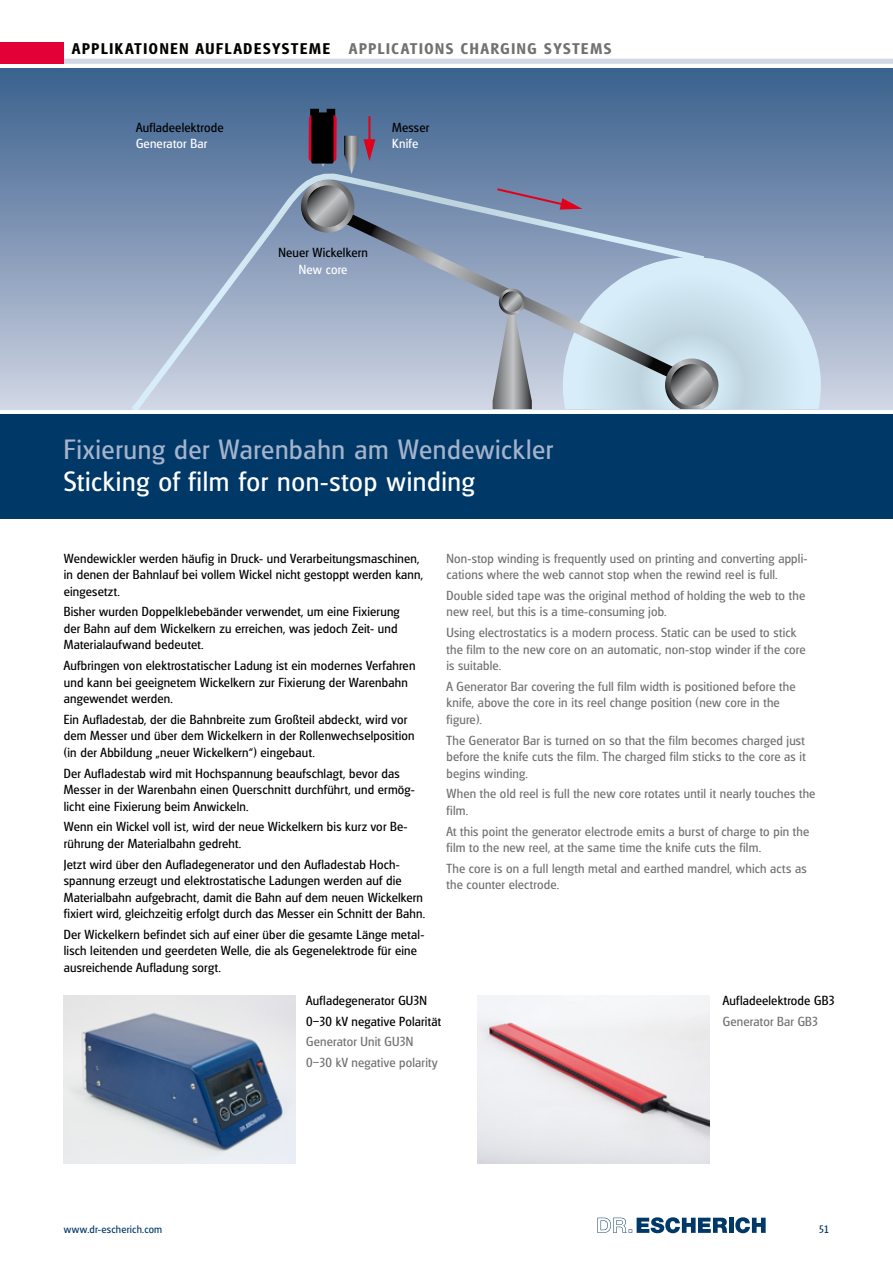
<style>
.page{position:relative;width:893px;height:1263px;background:#fff}
.page>*{position:absolute;margin:0;border:0;box-sizing:border-box;transform-origin:0 0}
.t1{font:27px "Glasgow Serial";letter-spacing:.025em;color:#a5b3cb}
.t2{font:27px "Glasgow Serial";letter-spacing:.025em;color:#fff}
.t3{font:700 15px "Glasgow Serial";letter-spacing:.115em;color:#000}
.t4{font:700 15px "Glasgow Serial";letter-spacing:.11em;color:#707172}
.Fließtext_dt{font:12.75px/16.5px "Glasgow Serial";letter-spacing:.015em;color:#000}
.Fließtext_eng{font:12.75px/16.5px "Glasgow Serial";letter-spacing:.015em;color:#707172}
.Fließtext_dt-2{font:12.75px "Glasgow Serial";letter-spacing:.015em;color:#707172}
.Fließtext_dt-3{font:12.75px "Glasgow Serial";letter-spacing:.015em;color:#fff}
.t5{font:10.5px "Glasgow Serial";letter-spacing:.02em;color:#003867}
</style>
<div class="page">
<div style="left:0;top:414px;width:893px;height:104px;background:#003867"></div>
<svg style="left:597px;top:1217px;width:130px;height:16px"></svg>
<hr style="left:729px;top:1218px;width:4px;height:15px;background:#003867">
<svg style="left:735px;top:1217px;width:31px;height:16px"></svg>
<div style="left:0;top:59px;width:893px;height:5px;background:#d1d7e5"></div>
<div style="left:0;top:43px;width:64px;height:21px;background:#e20036"></div>
<div style="left:0;top:69px;width:893px;height:340px;background:linear-gradient(to bottom,#395f8c,#cfd4e3)"></div>
<svg style="left:310px;top:109px;width:25px;height:58px"></svg>
<svg style="left:309px;top:115px;width:28px;height:47px"></svg>
<div style="left:311px;top:112px;width:22px;height:52px;background:#000;border-radius:2px"></div>
<svg style="left:126px;top:168px;width:585px;height:241px;background:#97a8c3"></svg>
<hr style="left:368px;top:116px;width:2px;height:27px;background:#e2001a">
<svg style="left:364px;top:139px;width:11px;height:22px"></svg>
<svg style="left:495px;top:187px;width:87px;height:10px"></svg>
<svg style="left:312px;top:197px;width:399px;height:198px;background:#99a8c1"></svg>
<svg style="left:561px;top:257px;width:260px;height:152px;background:#bcd0dd"></svg>
<svg style="left:301px;top:180px;width:54px;height:53px;background:#848a91"></svg>
<svg style="left:344px;top:136px;width:14px;height:38px"></svg>
<svg style="left:493px;top:289px;width:39px;height:120px;background:#9ca1aa"></svg>
<svg style="left:0;top:69px;width:1px;height:340px"></svg>
<img style="left:64px;top:995px;width:232px;height:168px">
<img style="left:478px;top:995px;width:232px;height:168px">
<p class="t3" style="left:72px;top:39px;width:259px">APPLIKATIONEN AUFLADESYSTEME</p>
<p class="t4" style="left:349px;top:39px;width:264px">APPLICATIONS CHARGING SYSTEMS</p>
<p class="Fließtext_dt" style="left:136px;top:119px;width:89px">Aufladeelektrode</p>
<p class="Fließtext_dt-3" style="left:136px;top:136px;width:73px">Generator Bar</p>
<p class="Fließtext_dt" style="left:392px;top:119px;width:38px">Messer</p>
<p class="Fließtext_dt-3" style="left:392px;top:136px;width:27px">Knife</p>
<p class="Fließtext_dt" style="left:278px;top:244px;width:91px">Neuer Wickelkern</p>
<p class="Fließtext_dt-3" style="left:299px;top:261px;width:50px">New core</p>
<p class="t1" style="left:64px;top:433px;width:491px">Fixierung der Warenbahn am Wendewickler</p>
<p class="t2" style="left:64px;top:465px;width:412px">Sticking of film for non-stop winding</p>
<p class="Fließtext_dt" style="left:64px;top:550px;width:361px">Wendewickler werden häufig in Druck- und Verarbeitungsmaschinen, in denen der Bahnlauf bei vollem Wickel nicht gestoppt werden kann, eingesetzt.</p>
<p class="Fließtext_dt" style="left:64px;top:603px;width:337px">Bisher wurden Doppelklebebänder verwendet, um eine Fixierung der Bahn auf dem Wickelkern zu erreichen, was jedoch Zeit- und<br>Materialaufwand bedeutet.</p>
<p class="Fließtext_dt" style="left:64px;top:657px;width:353px">Aufbringen von elektrostatischer Ladung ist ein modernes Verfahren und kann bei geeignetem Wickelkern zur Fixierung der Warenbahn angewendet werden.</p>
<p class="Fließtext_dt" style="left:64px;top:711px;width:352px">Ein Aufladestab, der die Bahnbreite zum Großteil abdeckt, wird vor dem Messer und über dem Wickelkern in der Rollenwechselposition (in der Abbildung „neuer Wickelkern“) eingebaut.</p>
<p class="Fließtext_dt" style="left:64px;top:765px;width:353px">Der Aufladestab wird mit Hochspannung beaufschlagt, bevor das<br>Messer in der Warenbahn einen Querschnitt durchführt, und ermög&shy;licht eine Fixierung beim Anwickeln.</p>
<p class="Fließtext_dt" style="left:64px;top:818px;width:345px">Wenn ein Wickel voll ist, wird der neue Wickelkern bis kurz vor Be&shy;rührung der Materialbahn gedreht.</p>
<p class="Fließtext_dt" style="left:64px;top:856px;width:363px">Jetzt wird über den Aufladegenerator und den Aufladestab Hoch&shy;spannung erzeugt und elektrostatische Ladungen werden auf die Materialbahn aufgebracht, damit die Bahn auf dem neuen Wickelkern fixiert wird, gleichzeitig erfolgt durch das Messer ein Schnitt der Bahn.</p>
<p class="Fließtext_dt" style="left:64px;top:926px;width:362px">Der Wickelkern befindet sich auf einer über die gesamte Länge metal&shy;lisch leitenden und geerdeten Welle, die als Gegenelektrode für eine ausreichende Aufladung sorgt.</p>
<p class="Fließtext_eng" style="left:446px;top:550px;width:363px">Non-stop winding is frequently used on printing and converting appli&shy;cations where the web cannot stop when the rewind reel is full.</p>
<p class="Fließtext_eng" style="left:446px;top:587px;width:360px">Double sided tape was the original method of holding the web to the new reel, but this is a time-consuming job.</p>
<p class="Fließtext_eng" style="left:446px;top:624px;width:361px">Using electrostatics is a modern process. Static can be used to stick the film to the new core on an automatic, non-stop winder if the core is suitable.</p>
<p class="Fließtext_eng" style="left:446px;top:678px;width:351px">A Generator Bar covering the full film width is positioned before the knife, above the core in its reel change position (new core in the figure).</p>
<p class="Fließtext_eng" style="left:446px;top:732px;width:361px;text-align:justify">The Generator Bar is turned on so that the film becomes charged just before the knife cuts the film. The charged film sticks to the core as it begins winding.</p>
<p class="Fließtext_eng" style="left:446px;top:785px;width:370px">When the old reel is full the new core rotates until it nearly touches the film.</p>
<p class="Fließtext_eng" style="left:446px;top:823px;width:364px">At this point the generator electrode emits a burst of charge to pin the film to the new reel, at the same time the knife cuts the film.</p>
<p class="Fließtext_eng" style="left:446px;top:860px;width:362px">The core is on a full length metal and earthed mandrel, which acts as the counter electrode.</p>
<p class="t5" style="left:64px;top:1223px;width:100px">www.dr-escherich.com</p>
<p class="Fließtext_dt" style="left:306px;top:992px;width:122px">Aufladegenerator GU3N</p>
<p class="Fließtext_dt" style="left:306px;top:1013px;width:137px">0–30 kV negative Polarität</p>
<p class="Fließtext_dt-2" style="left:306px;top:1034px;width:109px">Generator Unit GU3N</p>
<p class="Fließtext_dt-2" style="left:306px;top:1055px;width:133px">0–30 kV negative polarity</p>
<p class="Fließtext_dt" style="left:723px;top:992px;width:113px">Aufladeelektrode GB3</p>
<p class="Fließtext_dt-2" style="left:723px;top:1013px;width:97px">Generator Bar GB3</p>
<p class="t5" style="left:819px;top:1223px;width:12px">51</p>
</div>
